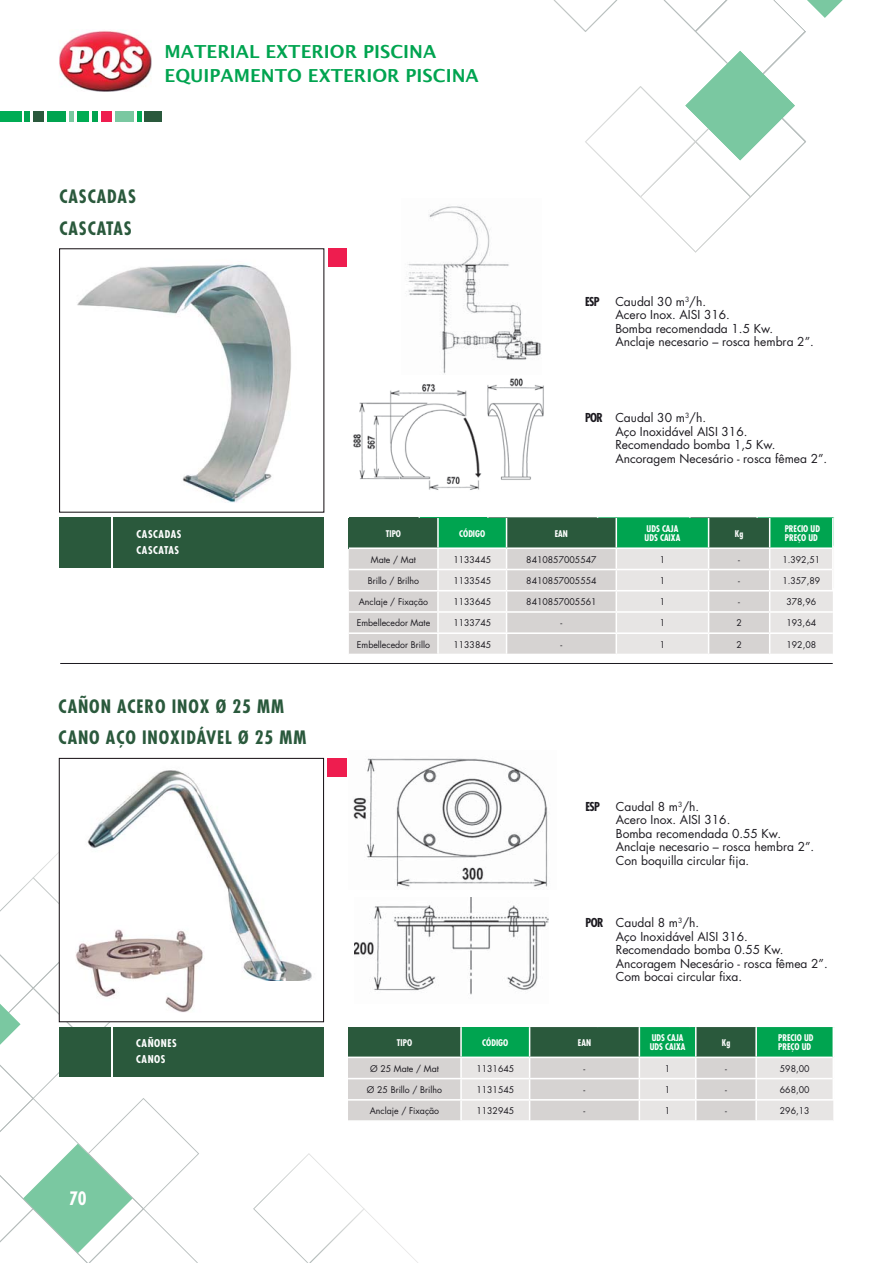
<style>
.page{position:relative;width:893px;height:1263px;background:#fff}
.page>*{position:absolute;margin:0;border:0;box-sizing:border-box;transform-origin:0 0}
.t1{font:700 condensed 18px/31.5px "Futura Std";letter-spacing:.05em;color:#2a593c}
.t2{font:700 18px/24px "Lucida Grande";color:#00a450}
.t3{font:700 condensed 18px "Futura Std";color:#fff}
.t4{font:12px/13.5px "Futura Std";color:#1c1a20}
.t5{font:700 condensed 12px "Futura Std";letter-spacing:-.06em;color:#1c1a20}
.t6{font:700 condensed 10.5px/15.3px "Futura Std";letter-spacing:.055em;color:#fff}
.t7{font:9px "Futura Std";color:#1c1a20}
.t8{font:700 condensed 9px/9px "Futura Std";color:#fff}
</style>
<div class="page">
<div style="left:328px;top:248px;width:19px;height:19px;background:#ee1d4f"></div>
<div style="left:328px;top:758px;width:19px;height:18px;background:#ee1d4f"></div>
<div style="left:113px;top:517px;width:210px;height:50px;background:#2a593c"></div>
<div style="left:59px;top:517px;width:52px;height:50px;background:#2a593c"></div>
<div style="left:0;top:111px;width:22px;height:10px;background:#00ac54"></div>
<div style="left:25px;top:111px;width:5px;height:10px;background:#00a450"></div>
<div style="left:33px;top:111px;width:10px;height:10px;background:#2a593c"></div>
<div style="left:47px;top:111px;width:19px;height:10px;background:#00a450"></div>
<div style="left:69px;top:111px;width:5px;height:10px;background:#7ac8a1"></div>
<div style="left:77px;top:111px;width:12px;height:10px;background:#00ac54"></div>
<div style="left:92px;top:111px;width:6px;height:10px;background:#00a450"></div>
<div style="left:101px;top:111px;width:10px;height:10px;background:#ee1d4f"></div>
<div style="left:115px;top:111px;width:19px;height:10px;background:#7ac8a1"></div>
<hr style="left:137px;top:111px;width:4px;height:10px;background:#00ac54">
<div style="left:145px;top:111px;width:17px;height:10px;background:#2a593c"></div>
<svg style="left:253px;top:1153px;width:165px;height:110px"></svg>
<svg style="left:349px;top:517px;width:485px;height:137px;background:#b4c8bc"></svg>
<hr style="left:708px;top:590px;width:62px;height:2px;background:#fff">
<hr style="left:770px;top:590px;width:63px;height:2px;background:#fff">
<hr style="left:349px;top:547px;width:89px;height:2px;background:#fff">
<hr style="left:437px;top:549px;width:2px;height:20px;background:#fff">
<hr style="left:349px;top:569px;width:89px;height:1px;background:#fff">
<hr style="left:437px;top:570px;width:2px;height:20px;background:#fff">
<hr style="left:349px;top:590px;width:89px;height:2px;background:#fff">
<img style="left:77px;top:264px;width:214px;height:239px">
<div style="left:114px;top:518px;width:210px;height:50px;background:#2a593c"></div>
<div style="left:60px;top:518px;width:51px;height:50px;background:#2a593c"></div>
<img style="left:406px;top:206px;width:135px;height:168px">
<img style="left:353px;top:378px;width:191px;height:112px">
<svg style="left:348px;top:1027px;width:486px;height:94px;background:#a0bdac"></svg>
<hr style="left:696px;top:1078px;width:136px;height:1px;background:#fff">
<hr style="left:755px;top:1079px;width:2px;height:20px;background:#fff">
<hr style="left:832px;top:1079px;width:2px;height:20px;background:#fff">
<hr style="left:696px;top:1099px;width:138px;height:2px;background:#fff">
<hr style="left:348px;top:1057px;width:113px;height:1px;background:#fff">
<hr style="left:460px;top:1058px;width:2px;height:20px;background:#fff">
<hr style="left:348px;top:1078px;width:113px;height:1px;background:#fff">
<hr style="left:460px;top:1079px;width:2px;height:20px;background:#fff">
<hr style="left:348px;top:1099px;width:113px;height:2px;background:#fff">
<div style="left:59px;top:758px;width:265px;height:264px;border:1px solid #110b0f"></div>
<div style="left:114px;top:1027px;width:210px;height:50px;background:#2a593c"></div>
<img style="left:101px;top:770px;width:211px;height:210px">
<img style="left:199px;top:926px;width:5px;height:54px">
<img style="left:353px;top:758px;width:195px;height:129px">
<img style="left:354px;top:897px;width:195px;height:98px">
<svg style="left:530px;top:0;width:313px;height:253px"></svg>
<img style="left:59px;top:30px;width:92px;height:62px">
<hr style="left:60px;top:663px;width:773px;height:1px;background:#1c1a20">
<svg style="left:0;top:822px;width:199px;height:441px"></svg>
<h1 class="t2" style="left:164px;top:39px;width:316px">MATERIAL EXTERIOR PISCINA<br>EQUIPAMENTO EXTERIOR PISCINA</h1>
<h1 class="t1" style="left:59px;top:181px;width:78px">CASCADAS<br>CASCATAS</h1>
<p class="t5" style="left:585px;top:295px;width:16px">ESP</p>
<p class="t4" style="left:615px;top:295px;width:200px">Caudal 30 m<sup>3</sup>/h.<br>Acero Inox. AISI 316.<br>Bomba recomendada 1.5 Kw.<br>Anclaje necesario – rosca hembra 2”.</p>
<p class="t5" style="left:585px;top:411px;width:19px">POR</p>
<p class="t4" style="left:615px;top:412px;width:213px">Caudal 30 m<sup>3</sup>/h.<br>Aço Inoxidável AISI 316.<br>Recomendado bomba 1,5 Kw.<br>Ancoragem Necesário - rosca fêmea 2”.</p>
<p class="t6" style="left:137px;top:527px;width:46px">CASCADAS<br>CASCATAS</p>
<h1 class="t1" style="left:59px;top:691px;width:249px">CAÑON ACERO INOX Ø 25 MM<br>CANO AÇO INOXIDÁVEL Ø 25 MM</h1>
<p class="t6" style="left:136px;top:1036px;width:42px">CAÑONES<br>CANOS</p>
<h1 class="t3" style="left:69px;top:1188px;width:19px">70</h1>
<p class="t8" style="left:386px;top:529px;width:17px">TIPO</p>
<p class="t8" style="left:459px;top:529px;width:28px">CÓDIGO</p>
<p class="t8" style="left:555px;top:529px;width:15px">EAN</p>
<p class="t8" style="left:644px;top:525px;width:37px">UDS CAJA<br>UDS CAIXA</p>
<p class="t8" style="left:735px;top:529px;width:10px">Kg</p>
<p class="t8" style="left:785px;top:525px;width:37px">PRECIO UD<br>PREÇO UD</p>
<p class="t7" style="left:371px;top:555px;width:47px">Mate / Mat</p>
<p class="t7" style="left:453px;top:555px;width:39px">1133445</p>
<p class="t7" style="left:526px;top:555px;width:72px">8410857005547</p>
<p class="t7" style="left:660px;top:555px;width:7px">1</p>
<p class="t7" style="left:738px;top:555px;width:3px">-</p>
<p class="t7" style="left:782px;top:555px;width:39px">1.392,51</p>
<p class="t7" style="left:368px;top:576px;width:53px">Brillo / Brilho</p>
<p class="t7" style="left:453px;top:576px;width:39px">1133545</p>
<p class="t7" style="left:526px;top:576px;width:72px">8410857005554</p>
<p class="t7" style="left:660px;top:576px;width:7px">1</p>
<p class="t7" style="left:738px;top:576px;width:3px">-</p>
<p class="t7" style="left:782px;top:576px;width:39px">1.357,89</p>
<p class="t7" style="left:359px;top:598px;width:71px">Anclaje / Fixação</p>
<p class="t7" style="left:453px;top:598px;width:39px">1133645</p>
<p class="t7" style="left:526px;top:598px;width:72px">8410857005561</p>
<p class="t7" style="left:660px;top:598px;width:7px">1</p>
<p class="t7" style="left:738px;top:598px;width:3px">-</p>
<p class="t7" style="left:786px;top:598px;width:31px">378,96</p>
<p class="t7" style="left:357px;top:619px;width:75px">Embellecedor Mate</p>
<p class="t7" style="left:453px;top:619px;width:39px">1133745</p>
<p class="t7" style="left:560px;top:619px;width:3px">-</p>
<p class="t7" style="left:660px;top:619px;width:7px">1</p>
<p class="t7" style="left:736px;top:619px;width:7px">2</p>
<p class="t7" style="left:786px;top:619px;width:31px">193,64</p>
<p class="t7" style="left:357px;top:640px;width:75px">Embellecedor Brillo</p>
<p class="t7" style="left:453px;top:640px;width:39px">1133845</p>
<p class="t7" style="left:560px;top:640px;width:3px">-</p>
<p class="t7" style="left:660px;top:640px;width:7px">1</p>
<p class="t7" style="left:736px;top:640px;width:7px">2</p>
<p class="t7" style="left:786px;top:640px;width:31px">192,08</p>
<p class="t8" style="left:376px;top:528px;width:17px">TIPO</p>
<p class="t8" style="left:779px;top:528px;width:37px">PRECIO UD</p>
<p class="t5" style="left:586px;top:799px;width:16px">ESP</p>
<p class="t4" style="left:616px;top:800px;width:200px">Caudal 8 m<sup>3</sup>/h.<br>Acero Inox. AISI 316.<br>Bomba recomendada 0.55 Kw.<br>Anclaje necesario – rosca hembra 2”.<br>Con boquilla circular fija.</p>
<p class="t5" style="left:586px;top:916px;width:19px">POR</p>
<p class="t4" style="left:616px;top:917px;width:213px">Caudal 8 m<sup>3</sup>/h.<br>Aço Inoxidável AISI 316.<br>Recomendado bomba 0.55 Kw.<br>Ancoragem Necesário - rosca fêmea 2”.<br>Com bocai circular fixa.</p>
<p class="t8" style="left:397px;top:1038px;width:17px">TIPO</p>
<p class="t8" style="left:482px;top:1038px;width:28px">CÓDIGO</p>
<p class="t8" style="left:578px;top:1038px;width:15px">EAN</p>
<p class="t8" style="left:650px;top:1034px;width:37px">UDS CAJA<br>UDS CAIXA</p>
<p class="t8" style="left:722px;top:1038px;width:10px">Kg</p>
<p class="t8" style="left:778px;top:1034px;width:37px">PRECIO UD<br>PREÇO UD</p>
<p class="t7" style="left:370px;top:1064px;width:70px">Ø 25 Mate / Mat</p>
<p class="t7" style="left:476px;top:1064px;width:39px">1131645</p>
<p class="t7" style="left:583px;top:1064px;width:3px">-</p>
<p class="t7" style="left:665px;top:1064px;width:7px">1</p>
<p class="t7" style="left:725px;top:1064px;width:3px">-</p>
<p class="t7" style="left:780px;top:1064px;width:31px">598,00</p>
<p class="t7" style="left:367px;top:1085px;width:77px">Ø 25 Brillo / Brilho</p>
<p class="t7" style="left:476px;top:1085px;width:39px">1131545</p>
<p class="t7" style="left:583px;top:1085px;width:3px">-</p>
<p class="t7" style="left:665px;top:1085px;width:7px">1</p>
<p class="t7" style="left:725px;top:1085px;width:3px">-</p>
<p class="t7" style="left:780px;top:1085px;width:31px">668,00</p>
<p class="t7" style="left:370px;top:1107px;width:71px">Anclaje / Fixação</p>
<p class="t7" style="left:476px;top:1107px;width:39px">1132945</p>
<p class="t7" style="left:583px;top:1107px;width:3px">-</p>
<p class="t7" style="left:665px;top:1107px;width:7px">1</p>
<p class="t7" style="left:725px;top:1107px;width:3px">-</p>
<p class="t7" style="left:780px;top:1107px;width:31px">296,13</p>
<p class="t8" style="left:779px;top:1038px;width:37px">PRECIO UD</p>
</div>
